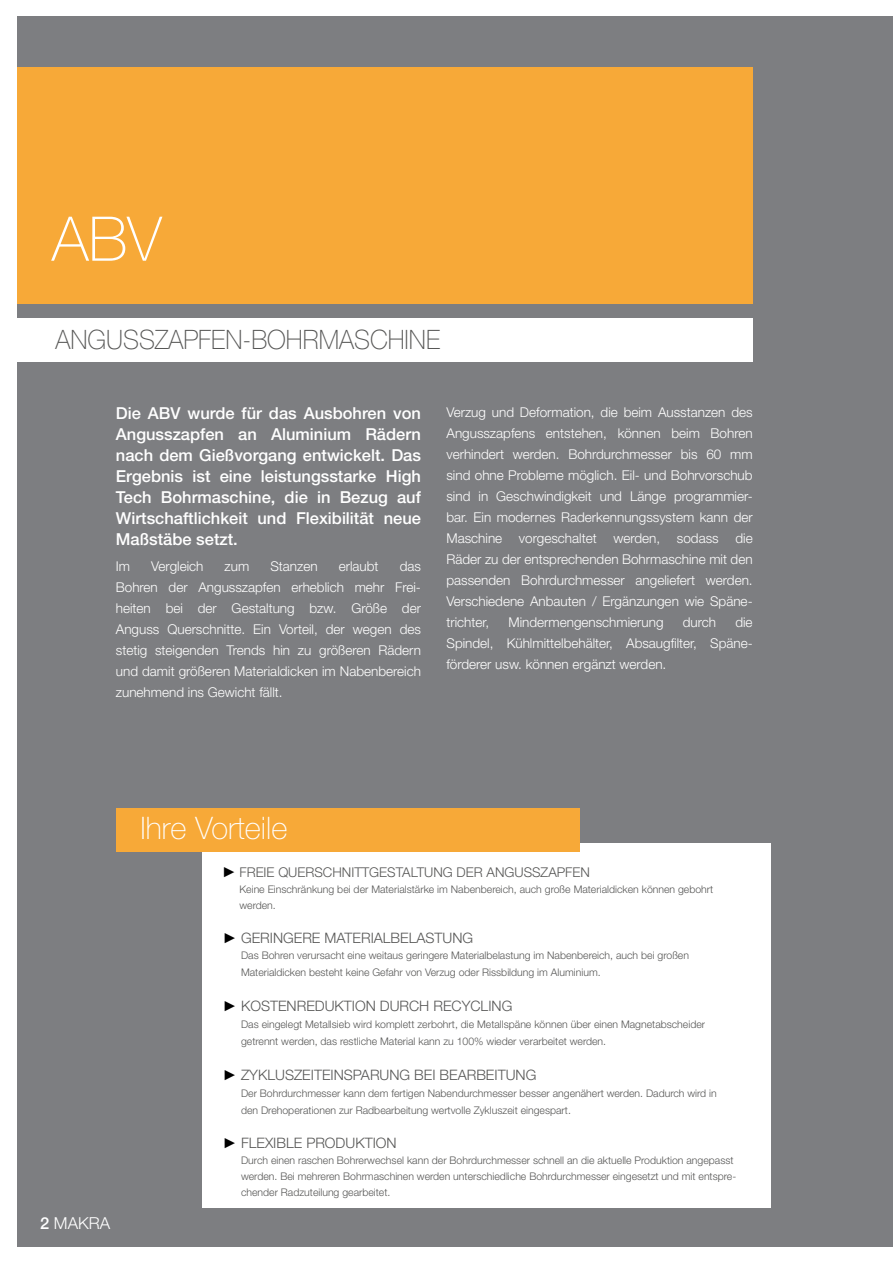
<style>
.page{position:relative;width:893px;height:1263px;background:#fff}
.page>*{position:absolute;margin:0;border:0;box-sizing:border-box;transform-origin:0 0}
.t1{font:100 61.65px "Helvetica Neue LT Std";color:#fff}
.t2{font:100 31.05px "Helvetica Neue LT Std";color:#fff}
.t3{font:100 26.7px "Helvetica Neue LT Std";color:#575756;scale:.94 1}
.t4{font:500 16.5px/21px "Helvetica Neue LT Std";color:#fff;text-align:justify}
.t5{font:300 16.5px "Helvetica Neue LT Std";color:#fff}
.t6{font:300 14.4px "Helvetica Neue LT Std";color:#575756}
.t7{font:300 13.5px/21px "Helvetica Neue LT Std";color:#fff;text-align:justify}
.t8{font:300 13.5px "Helvetica Neue LT Std";color:#575756}
.t9{font:300 10.5px/16.2px "Helvetica Neue LT Std";color:#575756}
.s1{font-weight:500}
.s2{font-family:"Arial Narrow";font-weight:400;font-size:14.4px;color:#000}
.s3{font-family:"Arial Narrow";font-weight:400;color:#000}
</style>
<div class="page">
<div style="left:17px;top:16px;width:876px;height:1231px;background:#7d7e81"></div>
<div style="left:202px;top:843px;width:569px;height:364px;background:#fff"></div>
<div style="left:116px;top:808px;width:463px;height:44px;background:#f7a938"></div>
<div style="left:17px;top:68px;width:736px;height:236px;background:#f7a938"></div>
<div style="left:17px;top:319px;width:736px;height:43px;background:#fff"></div>
<h1 class="t1" style="left:52px;top:204px;width:111px">ABV</h1>
<h3 class="t3" style="left:55px;top:324px;width:411px">ANGUSSZAPFEN-BOHRMASCHINE</h3>
<p class="t4" style="left:116px;top:403px;width:307px">Die ABV wurde für das Ausbohren von Angusszapfen an Aluminium Rädern nach dem Gießvorgang entwickelt. Das Ergebnis ist eine leistungsstarke High Tech Bohrmaschine, die in Bezug auf Wirtschaftlichkeit und Flexibilität neue Maßstäbe setzt.</p>
<p class="t7" style="left:116px;top:555px;width:16px">Im</p>
<p class="t7" style="left:151px;top:555px;width:54px">Vergleich</p>
<p class="t7" style="left:225px;top:555px;width:26px">zum</p>
<p class="t7" style="left:270px;top:555px;width:49px">Stanzen</p>
<p class="t7" style="left:339px;top:555px;width:41px">erlaubt</p>
<p class="t7" style="left:116px;top:555px;width:307px;text-indent:284px">das Bohren der Angusszapfen erheblich mehr Frei&shy;heiten bei der Gestaltung bzw. Größe der Anguss Querschnitte. Ein Vorteil, der wegen des stetig steigenden Trends hin zu größeren Rädern und damit größeren Materialdicken im Nabenbereich zunehmend ins Gewicht fällt.</p>
<p class="t7" style="left:446px;top:401px;width:308px">Verzug und Deformation, die beim Ausstanzen des Angusszapfens entstehen, können beim Bohren verhindert werden. Bohrdurchmesser bis 60 mm sind ohne Probleme möglich. Eil- und Bohrvorschub sind in Geschwindigkeit und Länge programmier&shy;bar. Ein modernes Raderkennungssystem kann der Maschine vorgeschaltet werden, sodass die Räder zu der entsprechenden Bohrmaschine mit den passenden Bohrdurchmesser angeliefert werden.<br>Verschiedene Anbauten / Ergänzungen wie Späne&shy;trichter,</p>
<p class="t7" style="left:446px;top:612px;width:308px;text-indent:289px">die Spindel, Kühlmittelbehälter, Absaugfilter, Späne&shy;förderer usw. können ergänzt werden.</p>
<p class="t7" style="left:508px;top:612px;width:157px">Mindermengenschmierung</p>
<p class="t7" style="left:683px;top:612px;width:35px">durch</p>
<h2 class="t2" style="left:141px;top:810px;width:148px">Ihre Vorteile</h2>
<p class="t5" style="left:40px;top:1213px;width:71px"><span class="s1">2</span> MAKRA</p>
<p class="t8" style="left:224px;top:864px;width:367px"><span class="s2">►</span>FREIE QUERSCHNITTGESTALTUNG DER ANGUSSZAPFEN</p>
<p class="t9" style="left:239px;top:881px;width:475px">Keine Einschränkung bei der Materialstärke im Nabenbereich, auch große Materialdicken können gebohrt werden.</p>
<p class="t6" style="left:225px;top:929px;width:250px"><span class="s3">►</span>GERINGERE MATERIALBELASTUNG</p>
<p class="t9" style="left:241px;top:946px;width:449px;line-height:17.2px">Das Bohren verursacht eine weitaus geringere Materialbelastung im Nabenbereich, auch bei großen<br>Materialdicken besteht keine Gefahr von Verzug oder Rissbildung im Aluminium.</p>
<p class="t6" style="left:225px;top:997px;width:289px"><span class="s3">►</span>KOSTENREDUKTION DURCH RECYCLING</p>
<p class="t9" style="left:241px;top:1015px;width:466px;line-height:17.2px">Das eingelegt Metallsieb wird komplett zerbohrt, die Metallspäne können über einen Magnetabscheider getrennt werden, das restliche Material kann zu 100% wieder verarbeitet werden.</p>
<p class="t6" style="left:225px;top:1066px;width:313px"><span class="s3">►</span>ZYKLUSZEITEINSPARUNG BEI BEARBEITUNG</p>
<p class="t9" style="left:241px;top:1084px;width:477px;line-height:17.2px">Der Bohrdurchmesser kann dem fertigen Nabendurchmesser besser angenähert werden. Dadurch wird in den Drehoperationen zur Radbearbeitung wertvolle Zykluszeit eingespart.</p>
<p class="t6" style="left:225px;top:1134px;width:173px"><span class="s3">►</span>FLEXIBLE PRODUKTION</p>
<p class="t9" style="left:241px;top:1152px;width:497px">Durch einen raschen Bohrerwechsel kann der Bohrdurchmesser schnell an die aktuelle Produktion angepasst werden. Bei mehreren Bohrmaschinen werden unterschiedliche Bohrdurchmesser eingesetzt und mit entspre&shy;chender Radzuteilung gearbeitet.</p>
</div>
